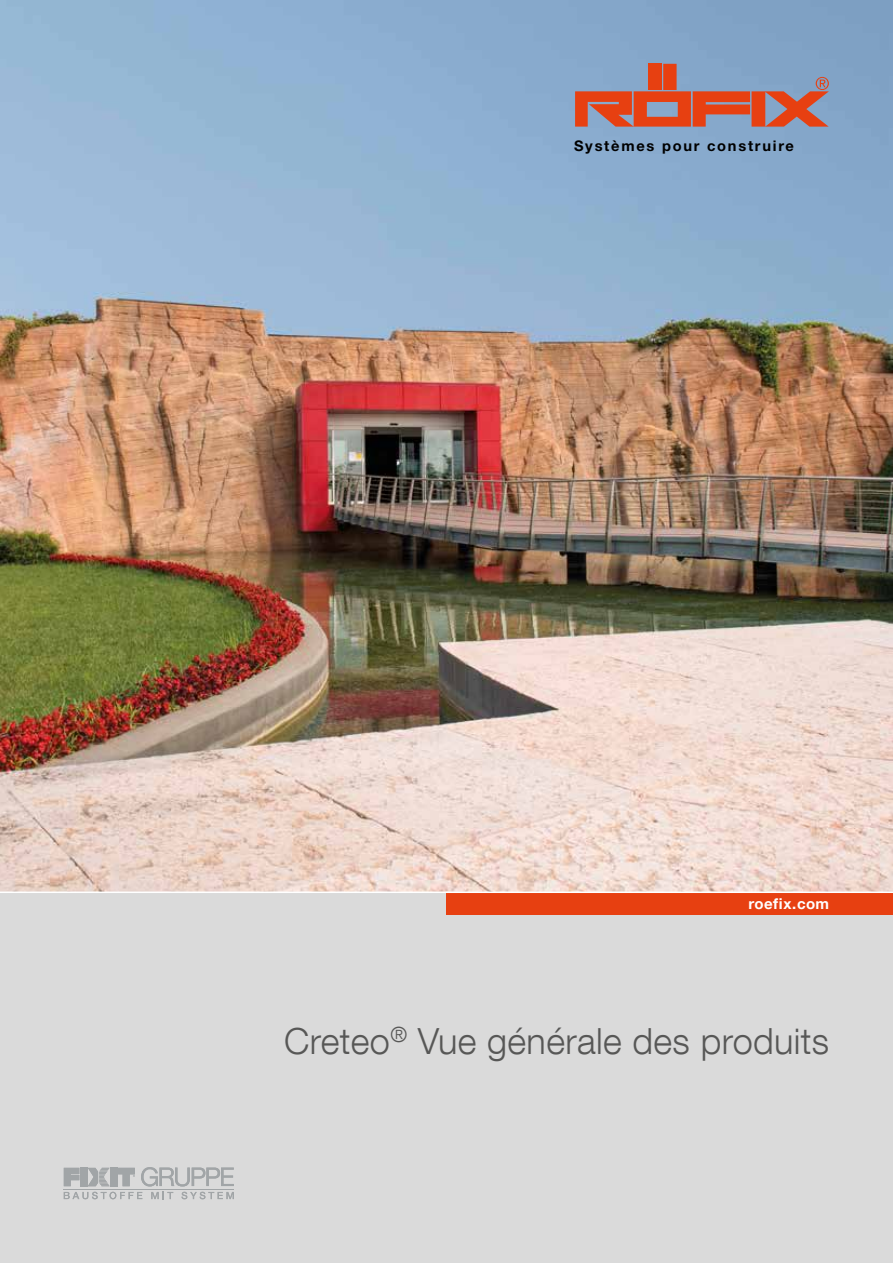
<style>
.page{position:relative;width:893px;height:1263px;background:#fff}
.page>*{position:absolute;margin:0;border:0;box-sizing:border-box;transform-origin:0 0}
.t1{font:300 36px "Helvetica Neue LT Com";letter-spacing:.01em;color:#575756}
.t2{font:700 15px "Helvetica Neue LT Com";letter-spacing:.025em;color:#fff}
.t3{font:700 14.7px "Helvetica Neue";letter-spacing:.12em;color:#000}
</style>
<div class="page">
<div style="left:0;top:878px;width:893px;height:385px;background:#dadada"></div>
<img style="left:0;top:0;width:893px;height:891px">
<hr style="left:64px;top:1189px;width:170px;height:1px;background:#a1a5a7">
<svg style="left:64px;top:1168px;width:15px;height:18px"></svg>
<div style="left:80px;top:1168px;width:7px;height:18px;background:#a1a5a7"></div>
<div style="left:110px;top:1168px;width:7px;height:18px;background:#a1a5a7"></div>
<svg style="left:88px;top:1168px;width:22px;height:18px"></svg>
<svg style="left:118px;top:1168px;width:17px;height:18px"></svg>
<hr style="left:64px;top:1188px;width:170px;height:1px;background:#a1a5a7">
<svg style="left:141px;top:1167px;width:93px;height:19px"></svg>
<svg style="left:64px;top:1192px;width:78px;height:7px"></svg>
<svg style="left:151px;top:1192px;width:22px;height:7px"></svg>
<svg style="left:182px;top:1192px;width:52px;height:7px"></svg>
<div style="left:446px;top:893px;width:447px;height:21px;background:#e74011"></div>
<hr style="left:0;top:891px;width:893px;height:2px;background:#fff">
<div style="left:663px;top:64px;width:14px;height:26px;background:#e74011"></div>
<div style="left:648px;top:64px;width:14px;height:26px;background:#e74011"></div>
<svg style="left:575px;top:77px;width:254px;height:50px;background:#b7716a"></svg>
<p class="t3" style="left:574px;top:136px;width:221px">Systèmes pour construire</p>
<p class="t2" style="left:748px;top:894px;width:82px">roefix.com</p>
<p class="t1" style="left:284px;top:1020px;width:547px">Creteo<sup>®</sup> Vue générale des produits</p>
</div>
